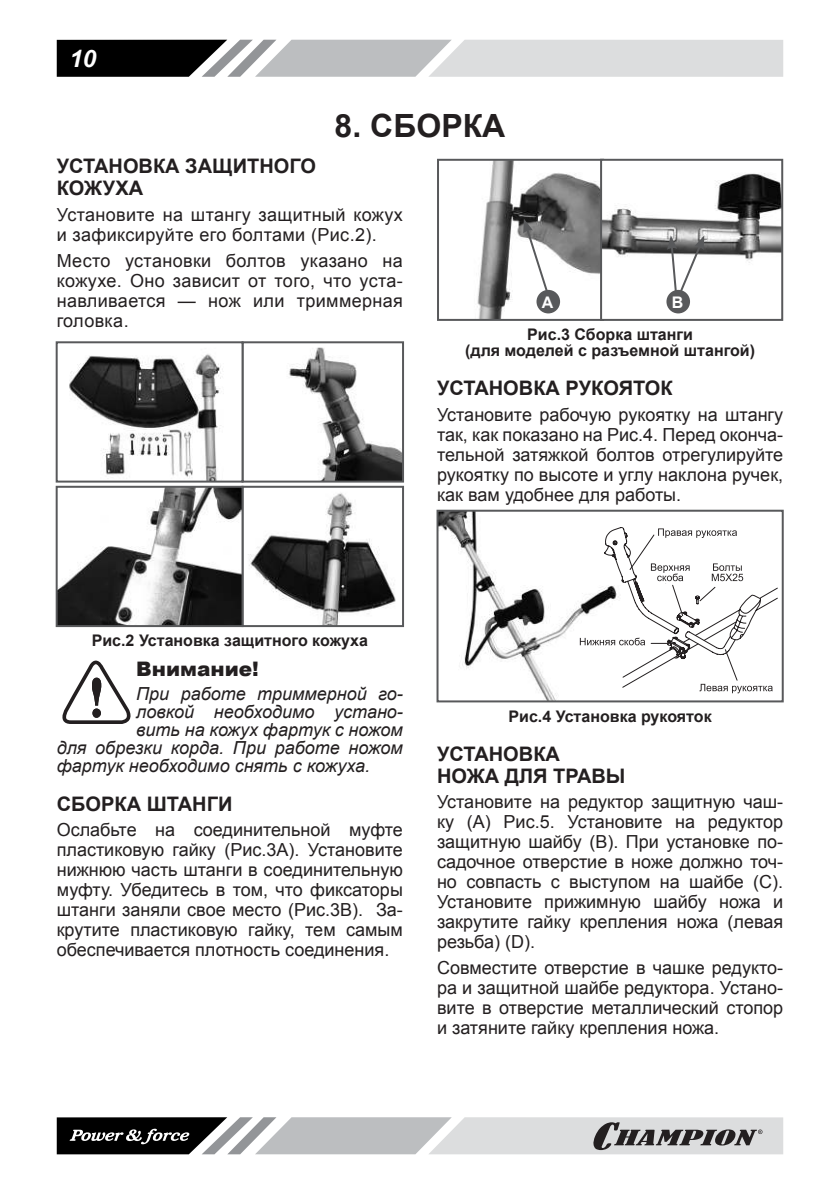
<style>
.page{position:relative;width:840px;height:1191px;background:#fff}
.page>*{position:absolute;margin:0;border:0;box-sizing:border-box;transform-origin:0 0}
.t1{font:700 32px "Arial";color:#231f20}
.t2{font:italic 700 24px "Arial";color:#fff}
.t3{font:700 20px/22px "Arial";color:#231f20}
.t4{font:900 20px "Arial";color:#231f20}
.t5{font:18px/20px "Arial";color:#231f20;text-align:justify}
.t6{font:italic 18px "Arial";color:#231f20}
.t7{font:18px/20px "Arial";letter-spacing:.02em;color:#231f20}
.t8{font:700 16px/16px "Arial";color:#231f20;text-align:center}
.t9{font:700 16px "Arial";color:#fff}
</style>
<div class="page">
<svg style="left:57px;top:40px;width:725px;height:37px;background:#a7a8a9"></svg>
<svg style="left:57px;top:1117px;width:725px;height:37px;background:#a1a1a2"></svg>
<img style="left:69px;top:347px;width:332px;height:132px">
<div style="left:241px;top:341px;width:163px;height:141px;border:2px solid #58595b"></div>
<div style="left:56px;top:341px;width:187px;height:141px;border:2px solid #58595b"></div>
<img style="left:59px;top:489px;width:337px;height:135px">
<div style="left:241px;top:486px;width:163px;height:141px;border:2px solid #58595b"></div>
<div style="left:56px;top:486px;width:187px;height:141px;border:2px solid #58595b"></div>
<svg style="left:62px;top:660px;width:69px;height:64px"></svg>
<img style="left:477px;top:162px;width:122px;height:156px">
<div style="left:437px;top:159px;width:166px;height:162px;border:2px solid #58595b"></div>
<img style="left:602px;top:162px;width:177px;height:156px">
<div style="left:599px;top:159px;width:183px;height:162px;border:2px solid #58595b"></div>
<div style="left:666px;top:290px;width:23px;height:23px;background:#58595b;border-radius:50%"></div>
<div style="left:536px;top:290px;width:23px;height:23px;background:#58595b;border-radius:50%"></div>
<svg style="left:523px;top:219px;width:26px;height:76px"></svg>
<svg style="left:666px;top:235px;width:38px;height:60px"></svg>
<img style="left:439px;top:513px;width:140px;height:186px">
<div style="left:436px;top:510px;width:347px;height:192px;border:2px solid #58595b"></div>
<svg style="left:579px;top:527px;width:198px;height:166px"></svg>
<h2 class="t2" style="left:70px;top:44px;width:28px">10</h2>
<h1 class="t1" style="left:334px;top:104px;width:172px">8. СБОРКА</h1>
<p class="t3" style="left:57px;top:156px;width:261px">УСТАНОВКА ЗАЩИТНОГО<br>КОЖУХА</p>
<p class="t7" style="left:57px;top:205px;width:347px">Установите на штангу защитный кожух и зафиксируйте его болтами (Рис.2).</p>
<p class="t5" style="left:57px;top:251px;width:347px">Место установки болтов указано на кожухе. Оно зависит от того, что уста&shy;навливается — нож или триммерная головка.</p>
<p class="t9" style="left:541px;top:291px;width:13px">А</p>
<p class="t9" style="left:671px;top:291px;width:13px">В</p>
<p class="t8" style="left:465px;top:327px;width:291px">Рис.3 Сборка штанги<br>(для моделей с разъемной штангой)</p>
<p class="t3" style="left:437px;top:378px;width:237px">УСТАНОВКА РУКОЯТОК</p>
<p class="t5" style="left:437px;top:405px;width:347px">Установите рабочую рукоятку на штангу так, как показано на Рис.4. Перед оконча&shy;тельной затяжкой болтов отрегулируйте рукоятку по высоте и углу наклона ручек, как вам удобнее для работы.</p>
<p class="t8" style="left:92px;top:633px;width:277px">Рис.2 Установка защитного кожуха</p>
<p class="t4" style="left:136px;top:654px;width:124px">Внимание!</p>
<p class="t6" style="left:136px;top:681px;width:268px">При работе триммерной го-</p>
<p class="t6" style="left:136px;top:699px;width:268px">ловкой необходимо устано-</p>
<p class="t6" style="left:136px;top:717px;width:268px">вить на кожух фартук с ножом</p>
<p class="t6" style="left:57px;top:735px;width:347px">для обрезки корда. При работе ножом</p>
<p class="t6" style="left:57px;top:753px;width:315px">фартук необходимо снять с кожуха.</p>
<p class="t3" style="left:57px;top:793px;width:177px">СБОРКА ШТАНГИ</p>
<p class="t5" style="left:57px;top:820px;width:347px">Ослабьте на соединительной муфте пластиковую гайку (Рис.3А). Установите нижнюю часть штанги в соединительную муфту. Убедитесь в том, что фиксаторы штанги заняли свое место (Рис.3В). За&shy;крутите пластиковую гайку, тем самым обеспечивается плотность соединения.</p>
<p class="t8" style="left:508px;top:708px;width:204px">Рис.4 Установка рукояток</p>
<p class="t3" style="left:437px;top:743px;width:190px">УСТАНОВКА<br>НОЖА ДЛЯ ТРАВЫ</p>
<p class="t5" style="left:437px;top:792px;width:347px">Установите на редуктор защитную чаш&shy;ку (А) Рис.5. Установите на редуктор защитную шайбу (В). При установке по&shy;садочное отверстие в ноже должно точ&shy;но совпасть с выступом на шайбе (С).<br>Установите прижимную шайбу ножа и закрутите гайку крепления ножа (левая резьба) (D).</p>
<p class="t5" style="left:437px;top:958px;width:347px">Совместите отверстие в чашке редукто&shy;ра и защитной шайбе редуктора. Устано&shy;вите в отверстие металлический стопор и затяните гайку крепления ножа.</p>
</div>
